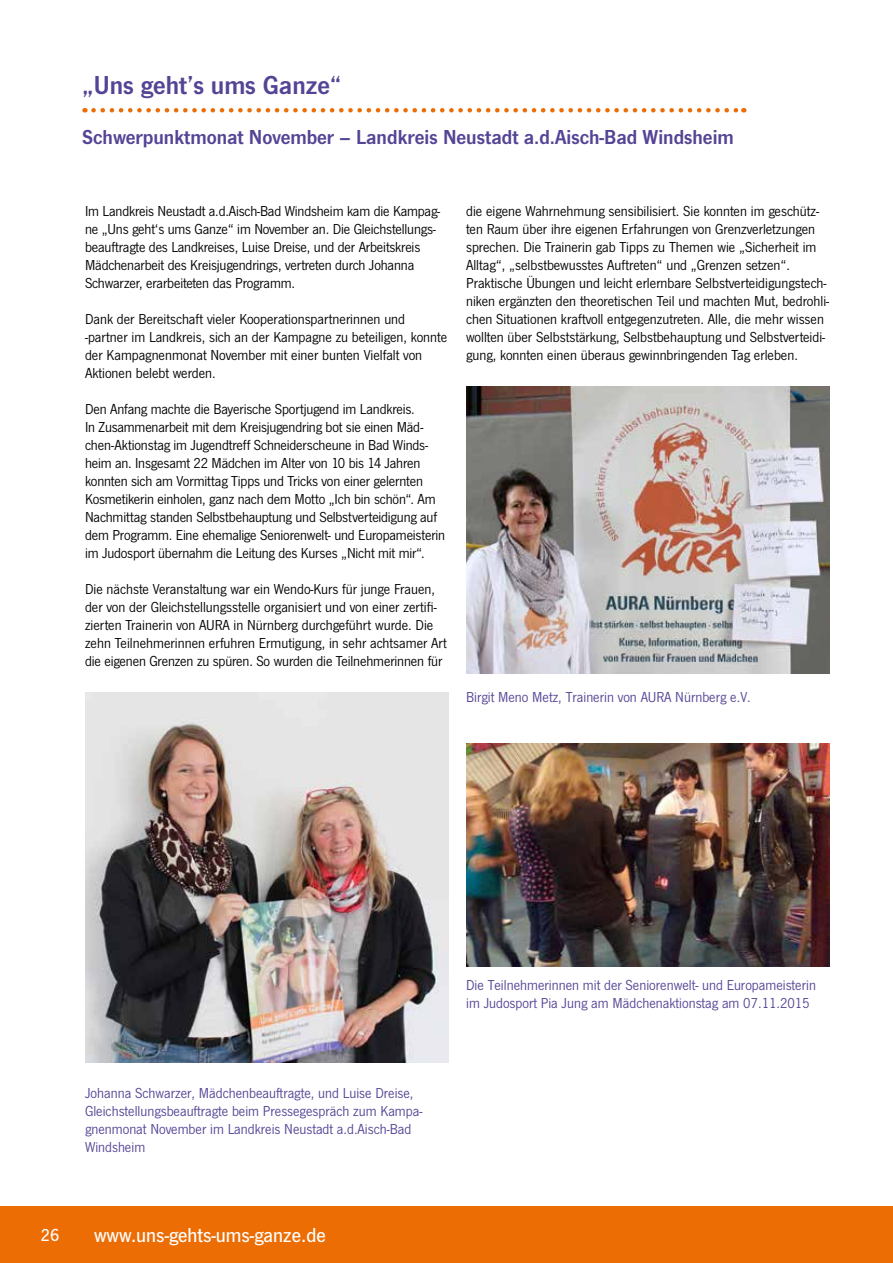
<style>
.page{position:relative;width:893px;height:1263px;background:#fff}
.page>*{position:absolute;margin:0;border:0;box-sizing:border-box;transform-origin:0 0}
.t1{font:600 27px "News Gothic T";color:#554495}
.t2{font:600 21px "News Gothic T";color:#554495}
.t3{font:500 21px "News Gothic T";color:#fff}
.t4{font:500 18px "News Gothic T";color:#fff}
.t5{font:15px/18px "News Gothic T";letter-spacing:-.005em;color:#000}
.t6{font:15px/18px "News Gothic T";color:#554495}
</style>
<div class="page">
<div style="left:0;top:1206px;width:893px;height:57px;background:#ed6d05"></div>
<svg style="left:93px;top:108px;width:651px;height:5px"></svg>
<img style="left:466px;top:387px;width:363px;height:286px">
<img style="left:85px;top:692px;width:363px;height:370px">
<img style="left:466px;top:743px;width:363px;height:224px">
<h1 class="t1" style="left:82px;top:69px;width:261px">„Uns geht’s ums Ganze“</h1>
<h2 class="t2" style="left:82px;top:125px;width:653px">Schwerpunktmonat November – Landkreis Neustadt a.d.Aisch-Bad Windsheim</h2>
<p class="t5" style="left:85px;top:202px;width:357px">Im Landkreis Neustadt a.d.Aisch-Bad Windsheim kam die Kampag&shy;ne „Uns geht‘s ums Ganze“ im November an. Die Gleichstellungs&shy;beauftragte des Landkreises, Luise Dreise, und der Arbeitskreis Mädchenarbeit des Kreisjugendrings, vertreten durch Johanna Schwarzer, erarbeiteten das Programm.</p>
<p class="t5" style="left:85px;top:310px;width:364px">Dank der Bereitschaft vieler Kooperationspartnerinnen und -partner im Landkreis, sich an der Kampagne zu beteiligen, konnte der Kampagnenmonat November mit einer bunten Vielfalt von Aktionen belebt werden.</p>
<p class="t5" style="left:85px;top:400px;width:362px">Den Anfang machte die Bayerische Sportjugend im Landkreis.<br>In Zusammenarbeit mit dem Kreisjugendring bot sie einen Mäd&shy;chen-Aktionstag im Jugendtreff Schneiderscheune in Bad Winds&shy;heim an. Insgesamt 22 Mädchen im Alter von 10 bis 14 Jahren konnten sich am Vormittag Tipps und Tricks von einer gelernten Kosmetikerin einholen, ganz nach dem Motto „Ich bin schön“. Am Nachmittag standen Selbstbehauptung und Selbstverteidigung auf dem Programm. Eine ehemalige Seniorenwelt- und Europameisterin im Judosport übernahm die Leitung des Kurses „Nicht mit mir“.</p>
<p class="t5" style="left:85px;top:580px;width:363px">Die nächste Veranstaltung war ein Wendo-Kurs für junge Frauen, der von der Gleichstellungsstelle organisiert und von einer zertifi&shy;zierten Trainerin von AURA in Nürnberg durchgeführt wurde. Die zehn Teilnehmerinnen erfuhren Ermutigung, in sehr achtsamer Art die eigenen Grenzen zu spüren. So wurden die Teilnehmerinnen für</p>
<p class="t5" style="left:466px;top:202px;width:365px">die eigene Wahrnehmung sensibilisiert. Sie konnten im geschütz&shy;ten Raum über ihre eigenen Erfahrungen von Grenzverletzungen sprechen. Die Trainerin gab Tipps zu Themen wie „Sicherheit im Alltag“, „selbstbewusstes Auftreten“ und „Grenzen setzen“.<br>Praktische Übungen und leicht erlernbare Selbstverteidigungstech&shy;niken ergänzten den theoretischen Teil und machten Mut, bedrohli&shy;chen Situationen kraftvoll entgegenzutreten. Alle, die mehr wissen wollten über Selbststärkung, Selbstbehauptung und Selbstverteidi&shy;gung, konnten einen überaus gewinnbringenden Tag erleben.</p>
<p class="t6" style="left:466px;top:688px;width:286px">Birgit Meno Metz, Trainerin von AURA Nürnberg e.V.</p>
<p class="t6" style="left:85px;top:1084px;width:339px">Johanna Schwarzer, Mädchenbeauftragte, und Luise Dreise, Gleichstellungsbeauftragte beim Pressegespräch zum Kampa&shy;gnenmonat November im Landkreis Neustadt a.d.Aisch-Bad Windsheim</p>
<p class="t4" style="left:41px;top:1224px;width:20px">26</p>
<h2 class="t3" style="left:94px;top:1223px;width:233px">www.uns-gehts-ums-ganze.de</h2>
<p class="t6" style="left:466px;top:976px;width:351px">Die Teilnehmerinnen mit der Seniorenwelt- und Europameisterin im Judosport Pia Jung am Mädchenaktionstag am 07.11.2015</p>
</div>
